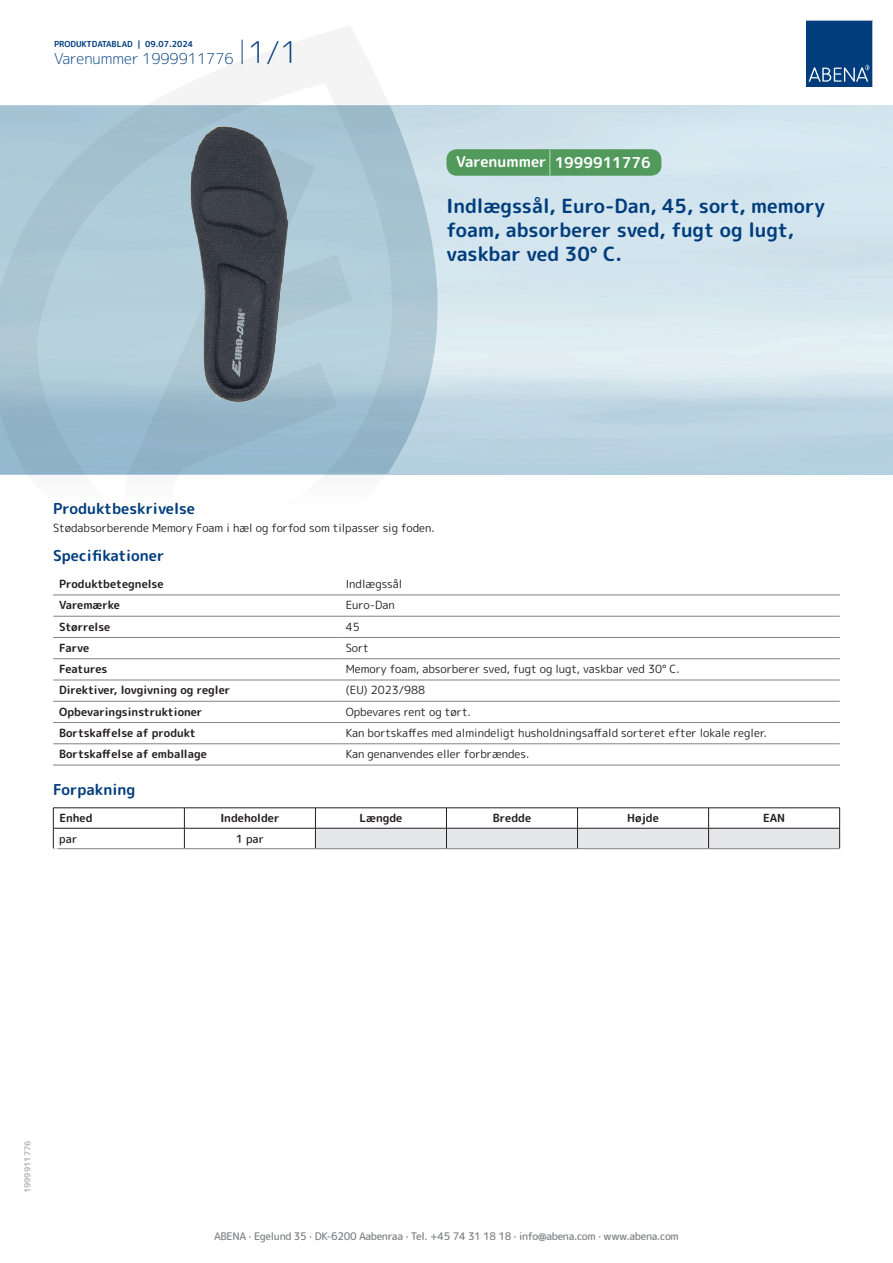
<style>
.page{position:relative;width:893px;height:1263px;background:#fff}
.page>*{position:absolute;margin:0;border:0;box-sizing:border-box;transform-origin:0 0}
.t1{font:700 19.5px/24px "Rounded Mplus 1 c";color:#013d7d}
.t2{font:700 15px "Rounded Mplus 1 c";color:#013d7d}
.t3{font:300 15px "Rounded Mplus 1 c";color:#013d7d}
.t4{font:700 15px "Rounded Mplus 1 c";color:#fff}
.t5{font:11.25px "Rounded Mplus 1 c";color:#231f20}
.t6{font:700 11.25px "Rounded Mplus 1 c";color:#231f20}
.t7{font:500 11.25px "Rounded Mplus 1 c";color:#231f20}
.t8{font:500 10.5px "Rounded Mplus 1 c";letter-spacing:-.03em;color:#808285}
.t9{font:700 10.5px "Rounded Mplus 1 c";color:#fff}
.t10{font:700 8.25px "Rounded Mplus 1 c";color:#013d7d}
.t11{font:700 8.25px "Rounded Mplus 1 c";color:#b2b3b7}
.s1{font-size:30px}
.s2{font-size:25.5px}
</style>
<div class="page">
<svg style="left:0;top:26px;width:439px;height:569px"></svg>
<svg style="left:0;top:106px;width:438px;height:368px;background:#a8c5d4"></svg>
<svg style="left:242px;top:40px;width:1px;height:24px"></svg>
<svg style="left:806px;top:20px;width:67px;height:67px;background:#144b86"></svg>
<img style="left:190px;top:127px;width:98px;height:275px">
<hr style="left:53px;top:595px;width:287px;height:1px;background:#808285">
<hr style="left:340px;top:595px;width:500px;height:1px;background:#808285">
<hr style="left:53px;top:616px;width:287px;height:1px;background:#808285">
<hr style="left:340px;top:616px;width:500px;height:1px;background:#808285">
<hr style="left:53px;top:637px;width:287px;height:1px;background:#808285">
<hr style="left:340px;top:637px;width:500px;height:1px;background:#808285">
<hr style="left:53px;top:658px;width:287px;height:1px;background:#808285">
<hr style="left:340px;top:658px;width:500px;height:1px;background:#808285">
<hr style="left:53px;top:680px;width:287px;height:1px;background:#808285">
<hr style="left:340px;top:680px;width:500px;height:1px;background:#808285">
<hr style="left:53px;top:701px;width:287px;height:1px;background:#808285">
<hr style="left:340px;top:701px;width:500px;height:1px;background:#808285">
<hr style="left:53px;top:722px;width:287px;height:1px;background:#808285">
<hr style="left:340px;top:722px;width:500px;height:1px;background:#808285">
<hr style="left:53px;top:743px;width:287px;height:1px;background:#808285">
<hr style="left:340px;top:743px;width:500px;height:1px;background:#808285">
<hr style="left:53px;top:765px;width:287px;height:1px;background:#808285">
<hr style="left:340px;top:765px;width:500px;height:1px;background:#808285">
<hr style="left:53px;top:807px;width:131px;height:1px;background:#231f20">
<hr style="left:184px;top:807px;width:131px;height:1px;background:#231f20">
<hr style="left:315px;top:807px;width:131px;height:1px;background:#231f20">
<hr style="left:446px;top:807px;width:131px;height:1px;background:#231f20">
<hr style="left:577px;top:807px;width:132px;height:1px;background:#231f20">
<hr style="left:709px;top:807px;width:131px;height:1px;background:#231f20">
<hr style="left:53px;top:828px;width:131px;height:1px;background:#231f20">
<svg style="left:53px;top:808px;width:1px;height:40px"></svg>
<hr style="left:184px;top:828px;width:131px;height:1px;background:#231f20">
<svg style="left:184px;top:808px;width:1px;height:40px"></svg>
<svg style="left:315px;top:808px;width:525px;height:40px"></svg>
<hr style="left:53px;top:848px;width:131px;height:1px;background:#808285">
<hr style="left:184px;top:848px;width:131px;height:1px;background:#808285">
<hr style="left:315px;top:848px;width:131px;height:1px;background:#808285">
<hr style="left:446px;top:848px;width:131px;height:1px;background:#808285">
<hr style="left:577px;top:848px;width:132px;height:1px;background:#808285">
<hr style="left:709px;top:848px;width:131px;height:1px;background:#808285">
<div style="left:446px;top:149px;width:215px;height:27px;background:#52995c;border-radius:10px"></div>
<p class="t10" style="left:54px;top:38px;width:141px">PRODUKTDATABLAD | 09.07.2024</p>
<h2 class="t3" style="left:54px;top:48px;width:246px">Varenummer 1999911776 <span class="s1">1/1</span></h2>
<h2 class="t4" style="left:456px;top:152px;width:196px">Varenummer <span class="s2">|</span> 1999911776</h2>
<h1 class="t1" style="left:446px;top:194px;width:380px">Indlægssål, Euro-Dan, 45, sort, memory foam, absorberer sved, fugt og lugt, vaskbar ved 30° C.</h1>
<h2 class="t2" style="left:53px;top:498px;width:143px">Produktbeskrivelse</h2>
<p class="t5" style="left:53px;top:520px;width:383px">Stødabsorberende Memory Foam i hæl og forfod som tilpasser sig foden.</p>
<h2 class="t2" style="left:53px;top:545px;width:113px">Specifikationer</h2>
<p class="t6" style="left:59px;top:576px;width:106px">Produktbetegnelse</p>
<p class="t5" style="left:346px;top:576px;width:58px">Indlægssål</p>
<p class="t6" style="left:59px;top:597px;width:62px">Varemærke</p>
<p class="t5" style="left:346px;top:597px;width:51px">Euro-Dan</p>
<p class="t6" style="left:59px;top:618px;width:53px">Størrelse</p>
<p class="t5" style="left:346px;top:618px;width:15px">45</p>
<p class="t6" style="left:59px;top:640px;width:32px">Farve</p>
<p class="t5" style="left:346px;top:640px;width:25px">Sort</p>
<p class="t6" style="left:59px;top:661px;width:50px">Features</p>
<p class="t5" style="left:346px;top:661px;width:335px">Memory foam, absorberer sved, fugt og lugt, vaskbar ved 30° C.</p>
<p class="t6" style="left:59px;top:682px;width:173px">Direktiver, lovgivning og regler</p>
<p class="t5" style="left:346px;top:682px;width:81px">(EU) 2023/988</p>
<p class="t6" style="left:59px;top:704px;width:145px">Opbevaringsinstruktioner</p>
<p class="t5" style="left:346px;top:704px;width:127px">Opbevares rent og tørt.</p>
<p class="t6" style="left:59px;top:725px;width:138px">Bortskaffelse af produkt</p>
<p class="t5" style="left:346px;top:725px;width:423px">Kan bortskaffes med almindeligt husholdningsaffald sorteret efter lokale regler.</p>
<p class="t6" style="left:59px;top:746px;width:149px">Bortskaffelse af emballage</p>
<p class="t5" style="left:346px;top:746px;width:185px">Kan genanvendes eller forbrændes.</p>
<h2 class="t2" style="left:53px;top:779px;width:84px">Forpakning</h2>
<p class="t6" style="left:59px;top:810px;width:35px">Enhed</p>
<p class="t6" style="left:220px;top:810px;width:61px">Indeholder</p>
<p class="t6" style="left:359px;top:810px;width:44px">Længde</p>
<p class="t6" style="left:493px;top:810px;width:40px">Bredde</p>
<p class="t6" style="left:627px;top:810px;width:33px">Højde</p>
<p class="t6" style="left:763px;top:810px;width:24px">EAN</p>
<p class="t7" style="left:59px;top:830px;width:19px">par</p>
<p class="t7" style="left:236px;top:830px;width:30px">1 par</p>
<p class="t9" style="left:53px;top:844px;width:7px">*</p>
<p class="t11" style="left:22px;top:1193px;width:54px;rotate:-90deg">1999911776</p>
<p class="t8" style="left:214px;top:1229px;width:466px">ABENA · Egelund 35 · DK-6200 Aabenraa · Tel. +45 74 31 18 18 · info@abena.com · www.abena.com</p>
</div>
